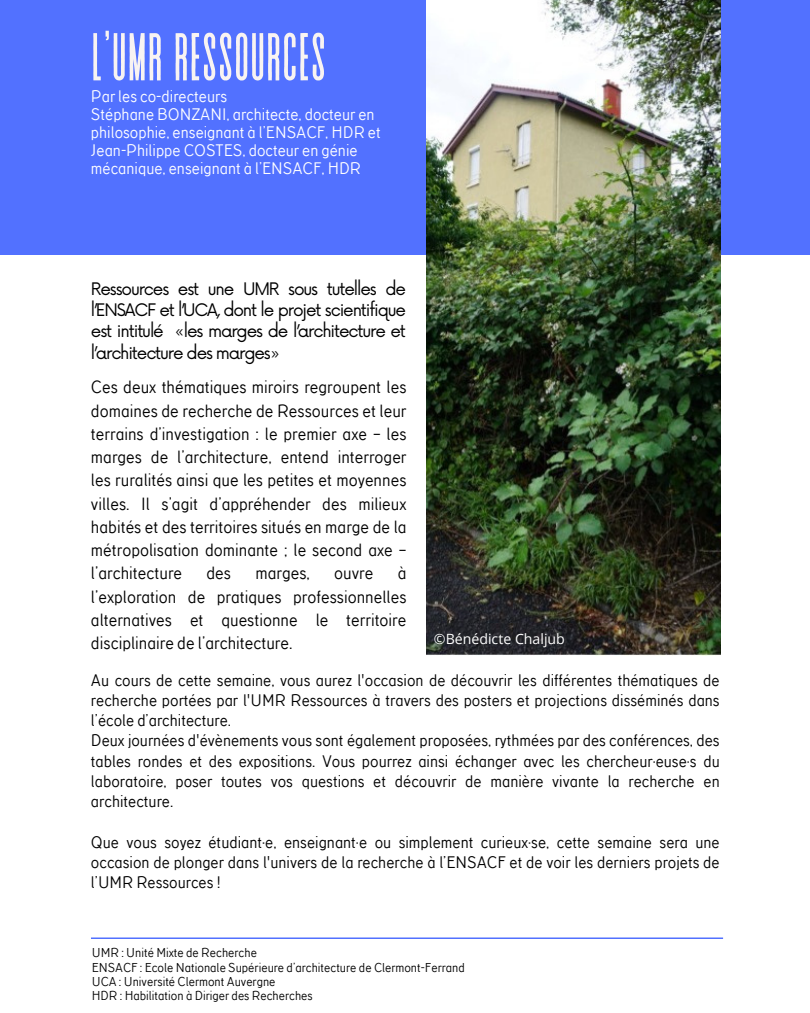
<style>
.page{position:relative;width:810px;height:1013px;background:#fff}
.page>*{position:absolute;margin:0;border:0;box-sizing:border-box;transform-origin:0 0}
.t1{font:67.4px "Revive 80 Tall";color:#f8f3f2}
.t2{font:18px/23.2px "TT Corals";color:#000;text-align:justify}
.t3{font:17px/20.2px "TT Corals";color:#000}
.t4{font:17px/18px "TT Corals";color:#fff}
.t5{font:16.9px/21.1px "Now";letter-spacing:-.065em;color:#000;text-align:justify}
.t6{font:14.2px "Open Sans";color:#fff}
.t7{font:13.1px "TT Corals";color:#000}
</style>
<div class="page">
<div style="left:0;top:0;width:810px;height:254px;background:#5271ff"></div>
<img style="left:427px;top:0;width:294px;height:655px">
<hr style="left:91px;top:937px;width:632px;height:2px;background:#5271ff">
<h2 class="t1" style="left:91px;top:22px;width:237px">L’UMR RESSOURCES</h2>
<p class="t4" style="left:91px;top:88px;width:291px">Par les co-directeurs<br>Stéphane BONZANI, architecte, docteur en philosophie, enseignant à l’ENSACF, HDR et Jean-Philippe COSTES, docteur en génie mécanique, enseignant à l’ENSACF, HDR</p>
<h1 class="t5" style="left:91px;top:279px;width:317px">Ressources est une UMR sous tutelles de l’ENSACF et l’UCA, dont le projet scientifique est intitulé «les marges de l’architecture et l’architecture des marges»</h1>
<h2 class="t2" style="left:91px;top:376px;width:317px">Ces deux thématiques miroirs regroupent les domaines de recherche de Ressources et leur terrains d’investigation : le premier axe – les marges de l’architecture, entend interroger les ruralités ainsi que les petites et moyennes villes. Il s’agit d’appréhender des milieux habités et des territoires situés en marge de la métropolisation dominante ; le second axe – l’architecture</h2>
<h2 class="t2" style="left:91px;top:562px;width:317px;text-indent:307px">à l’exploration de pratiques professionnelles alternatives et questionne le territoire disciplinaire de l’architecture.</h2>
<h2 class="t3" style="left:91px;top:670px;width:630px">Au cours de cette semaine, vous aurez l'occasion de découvrir les différentes thématiques de recherche portées par l'UMR Ressources à travers des posters et projections disséminés dans l’école d’architecture.<br>Deux journées d'évènements vous sont également proposées, rythmées par des conférences, des tables rondes et des expositions. Vous pourrez ainsi échanger avec les chercheur·euse·s du laboratoire, poser toutes vos questions et découvrir de manière vivante la recherche en architecture.</h2>
<h2 class="t3" style="left:91px;top:832px;width:630px;text-align:justify">Que vous soyez étudiant·e, enseignant·e ou simplement curieux·se, cette semaine sera une occasion de plonger dans l'univers de la recherche à l’ENSACF et de voir les derniers projets de l’UMR Ressources !</h2>
<h2 class="t2" style="left:207px;top:562px;width:26px">des</h2>
<h2 class="t2" style="left:255px;top:562px;width:56px">marges,</h2>
<h2 class="t2" style="left:334px;top:562px;width:41px">ouvre</h2>
<p class="t6" style="left:434px;top:628px;width:133px">©Bénédicte Chaljub</p>
<h2 class="t7" style="left:92px;top:944px;width:167px">UMR : Unité Mixte de Recherche</h2>
<p class="t7" style="left:92px;top:959px;width:375px">ENSACF : Ecole Nationale Supérieure d’architecture de Clermont-Ferrand</p>
<p class="t7" style="left:92px;top:973px;width:185px">UCA : Université Clermont Auvergne</p>
<p class="t7" style="left:92px;top:987px;width:223px">HDR : Habilitation à Diriger des Recherches</p>
</div>
